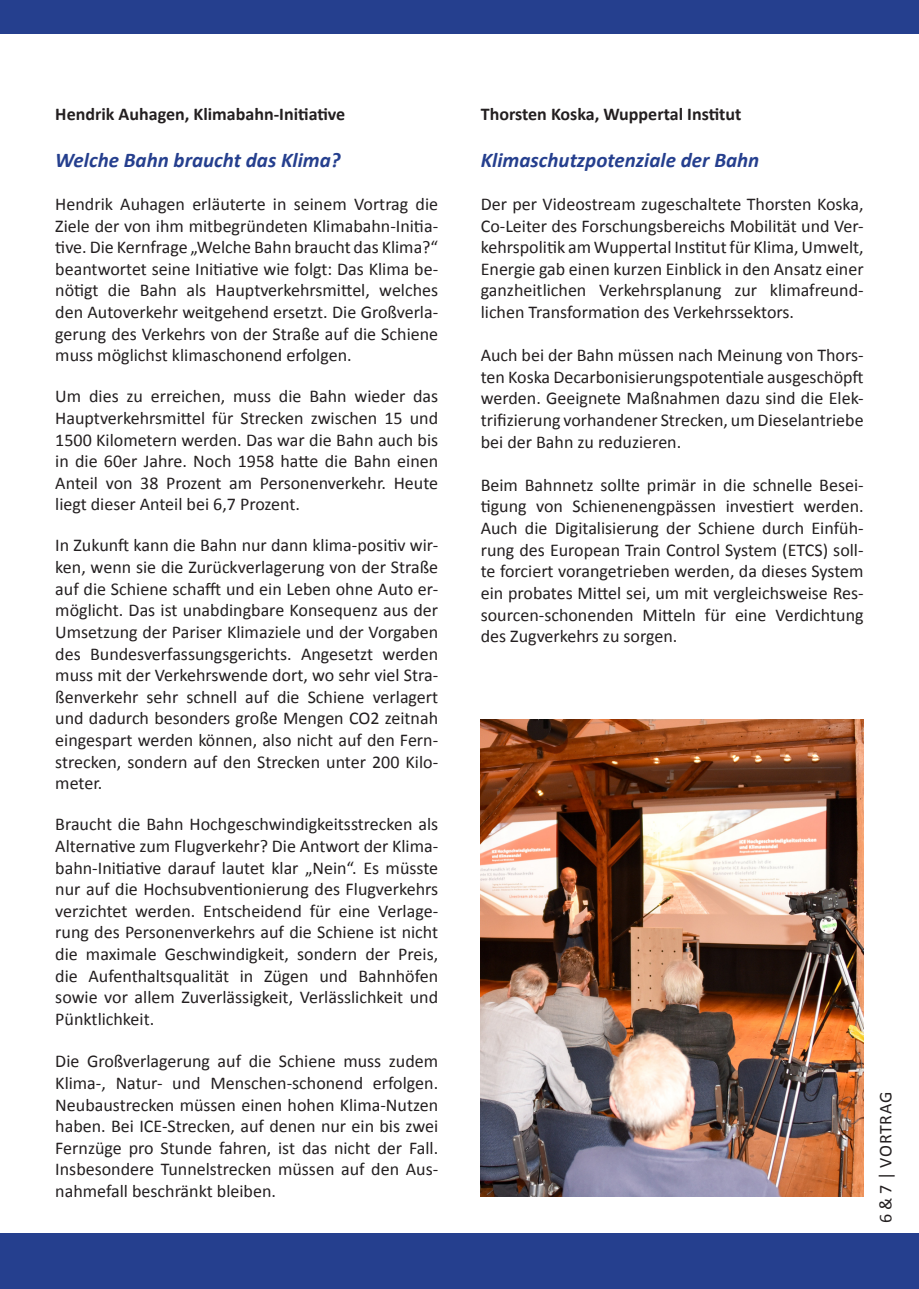
<style>
.page{position:relative;width:919px;height:1289px;background:#fff}
.page>*{position:absolute;margin:0;border:0;box-sizing:border-box;transform-origin:0 0}
.t1{font:italic 700 21px "Calibri";color:#253f8e}
.t2{font:18px/21.6px "Calibri";color:#231f20;text-align:justify}
.t3{font:700 18px "Calibri";color:#231f20}
</style>
<div class="page">
<div style="left:0;top:1233px;width:918px;height:55px;background:#253f8e"></div>
<div style="left:0;top:0;width:918px;height:34px;background:#253f8e"></div>
<img style="left:480px;top:719px;width:383px;height:477px">
<p class="t3" style="left:55px;top:102px;width:291px">Hendrik Auhagen, Klimabahn-Initiative</p>
<p class="t1" style="left:55px;top:146px;width:287px">Welche Bahn braucht das Klima?</p>
<p class="t2" style="left:55px;top:193px;width:384px">Hendrik Auhagen erläuterte in seinem Vortrag die Ziele der von ihm mitbegründeten Klimabahn-Initia&shy;tive. Die Kernfrage „Welche Bahn braucht das Klima?“ beantwortet seine Initiative wie folgt: Das Klima be&shy;nötigt die Bahn als Hauptverkehrsmittel, welches den Autoverkehr weitgehend ersetzt. Die Großverla&shy;gerung des Verkehrs von der Straße auf die Schiene muss möglichst klimaschonend erfolgen.</p>
<p class="t2" style="left:55px;top:385px;width:384px">Um dies zu erreichen, muss die Bahn wieder das Hauptverkehrsmittel für Strecken zwischen 15 und 1500 Kilometern werden. Das war die Bahn auch bis in die 60er Jahre. Noch 1958 hatte die Bahn einen Anteil von 38 Prozent am Personenverkehr. Heute liegt dieser Anteil bei 6,7 Prozent.</p>
<p class="t2" style="left:55px;top:534px;width:384px">In Zukunft kann die Bahn nur dann klima-positiv wir&shy;ken, wenn sie die Zurückverlagerung von der Straße auf die Schiene schafft und ein Leben ohne Auto er&shy;möglicht. Das ist unabdingbare Konsequenz aus der Umsetzung der Pariser Klimaziele und der Vorgaben des Bundesverfassungsgerichts. Angesetzt werden muss mit der Verkehrswende dort, wo sehr viel Stra&shy;ßenverkehr sehr schnell auf die Schiene verlagert und dadurch besonders große Mengen CO2 zeitnah eingespart werden können, also nicht auf den Fern&shy;strecken, sondern auf den Strecken unter 200 Kilo&shy;meter.</p>
<p class="t2" style="left:55px;top:813px;width:384px">Braucht die Bahn Hochgeschwindigkeitsstrecken als Alternative zum Flugverkehr? Die Antwort der Klima&shy;bahn-Initiative darauf lautet klar „Nein“. Es müsste nur auf die Hochsubventionierung des Flugverkehrs verzichtet werden. Entscheidend für eine Verlage&shy;rung des Personenverkehrs auf die Schiene ist nicht die maximale Geschwindigkeit, sondern der Preis, die Aufenthaltsqualität in Zügen und Bahnhöfen sowie vor allem Zuverlässigkeit, Verlässlichkeit und Pünktlichkeit.</p>
<p class="t2" style="left:55px;top:1050px;width:384px">Die Großverlagerung auf die Schiene muss zudem Klima-, Natur- und Menschen-schonend erfolgen.<br>Neubaustrecken müssen einen hohen Klima-Nutzen haben. Bei ICE-Strecken, auf denen nur ein bis zwei Fernzüge pro Stunde fahren, ist das nicht der Fall.<br>Insbesondere Tunnelstrecken müssen auf den Aus&shy;nahmefall beschränkt bleiben.</p>
<p class="t3" style="left:480px;top:102px;width:262px">Thorsten Koska, Wuppertal Institut</p>
<p class="t1" style="left:480px;top:146px;width:280px">Klimaschutzpotenziale der Bahn</p>
<p class="t2" style="left:480px;top:193px;width:384px">Der per Videostream zugeschaltete Thorsten Koska, Co-Leiter des Forschungsbereichs Mobilität und Ver&shy;kehrspolitik am Wuppertal Institut für Klima, Umwelt, Energie gab einen kurzen Einblick in den Ansatz einer ganzheitlichen Verkehrsplanung zur klimafreund&shy;lichen Transformation des Verkehrssektors.</p>
<p class="t2" style="left:480px;top:344px;width:384px">Auch bei der Bahn müssen nach Meinung von Thors&shy;ten Koska Decarbonisierungspotentiale ausgeschöpft werden. Geeignete Maßnahmen dazu sind die Elek&shy;trifizierung vorhandener Strecken, um Dieselantriebe bei der Bahn zu reduzieren.</p>
<p class="t2" style="left:480px;top:474px;width:384px">Beim Bahnnetz sollte primär in die schnelle Besei&shy;tigung von Schienenengpässen investiert werden.<br>Auch die Digitalisierung der Schiene durch Einfüh&shy;rung des European Train Control System (ETCS) soll&shy;te forciert vorangetrieben werden, da dieses System ein probates Mittel sei, um mit vergleichsweise Res&shy;sourcen-schonenden Mitteln für eine Verdichtung des Zugverkehrs zu sorgen.</p>
<p class="t2" style="left:874px;top:1222px;width:131px;rotate:-90deg">6 &amp; 7 | Vortrag</p>
</div>
